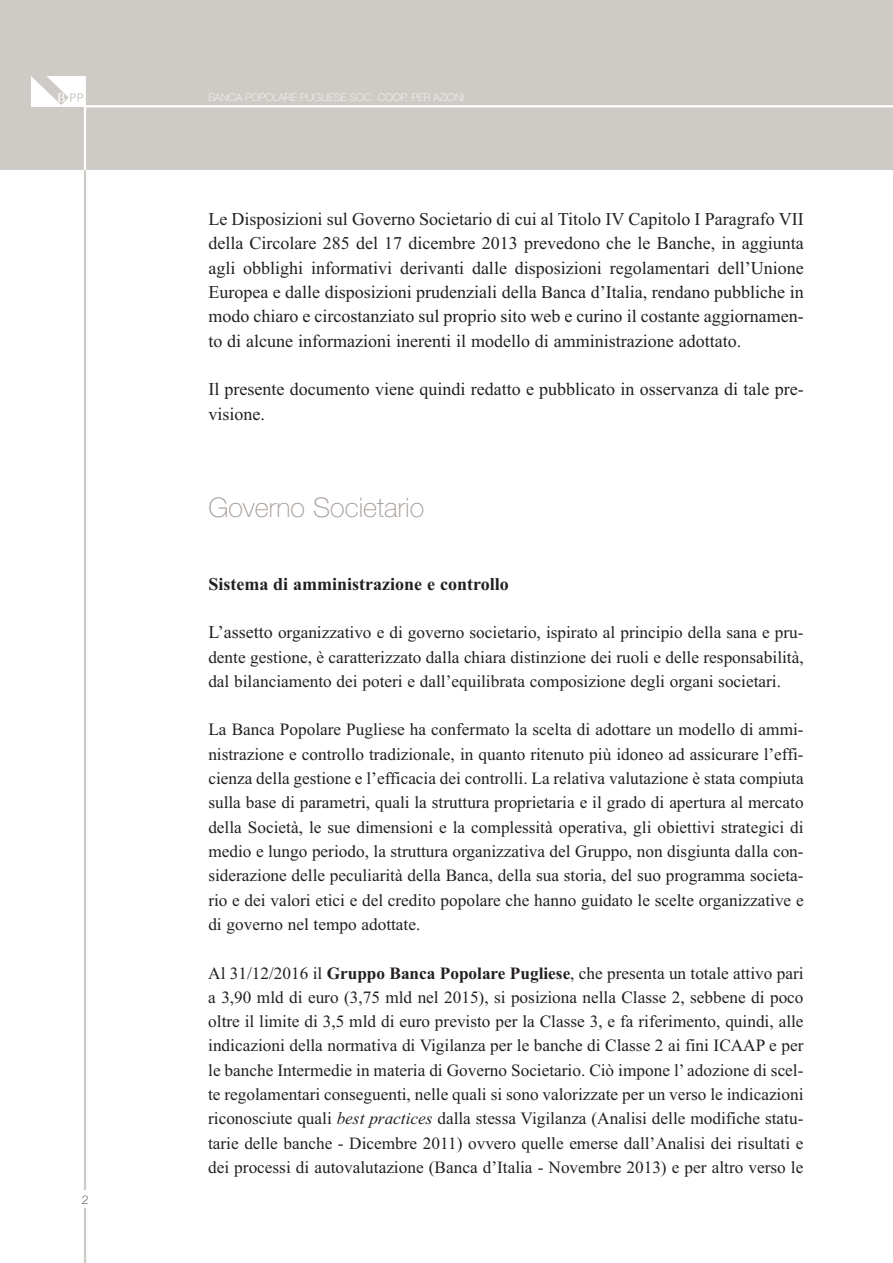
<style>
.page{position:relative;width:893px;height:1263px;background:#fff}
.page>*{position:absolute;margin:0;border:0;box-sizing:border-box;transform-origin:0 0}
.t1{font:100 27px "Helvetica Neue";color:#a39994}
.t2{font:18px/24.3px "Times New Roman";color:#231f20;text-align:justify}
.t3{font:700 18px "Times New Roman";color:#231f20}
.t4{font:17.25px/24.3px "Times New Roman";color:#231f20;text-align:justify}
.t5{font:100 12px "Helvetica Neue";color:#231f20}
.t6{font:100 10.5px "Helvetica Neue";color:#fff}
.s1{font-size:18px}
.s2{font-weight:700}
.s3{font-style:italic}
</style>
<div class="page">
<div style="left:0;top:0;width:893px;height:170px;background:#cecac5"></div>
<hr style="left:84px;top:106px;width:2px;height:64px;background:#fff">
<hr style="left:84px;top:170px;width:2px;height:1093px;background:#cecac5">
<hr style="left:85px;top:105px;width:808px;height:2px;background:#fff">
<img style="left:32px;top:77px;width:53px;height:29px">
<div style="left:64px;top:1191px;width:42px;height:17px;background:#fff"></div>
<p class="t5" style="left:82px;top:1195px;width:8px">2</p>
<p class="t6" style="left:208px;top:94px;width:257px">BANCA POPOLARE PUGLIESE SOC. COOP. PER AZIONI</p>
<p class="t2" style="left:208px;top:207px;width:597px">Le Disposizioni sul Governo Societario di cui al Titolo IV Capitolo I Paragrafo VII della Circolare 285 del 17 dicembre 2013 prevedono che le Banche, in aggiunta agli obblighi informativi derivanti dalle disposizioni regolamentari dell’Unione Europea e dalle disposizioni prudenziali della Banca d’Italia, rendano pubbliche in modo chiaro e circostanziato sul proprio sito web e curino il costante aggiornamen&shy;to di alcune informazioni inerenti il modello di amministrazione adottato.</p>
<p class="t2" style="left:208px;top:377px;width:597px">Il presente documento viene quindi redatto e pubblicato in osservanza di tale pre&shy;visione.</p>
<h1 class="t1" style="left:208px;top:497px;width:217px">Governo Societario</h1>
<p class="t3" style="left:208px;top:573px;width:302px">Sistema di amministrazione e controllo</p>
<p class="t4" style="left:208px;top:620px;width:597px"><span class="s1">L’assetto</span> organizzativo e di governo societario, ispirato al principio della sana e pru&shy;dente gestione, è caratterizzato dalla chiara distinzione dei ruoli e delle responsabilità, dal bilanciamento dei poteri e dall’equilibrata composizione degli organi societari.</p>
<p class="t4" style="left:208px;top:717px;width:597px">La Banca Popolare Pugliese ha confermato la scelta di adottare un modello di ammi&shy;nistrazione e controllo tradizionale, in quanto ritenuto più idoneo ad assicurare l’effi&shy;cienza della gestione e l’efficacia dei controlli. La relativa valutazione è stata compiuta sulla base di parametri, quali la struttura proprietaria e il grado di apertura al mercato della Società, le sue dimensioni e la complessità operativa, gli obiettivi strategici di medio e lungo periodo, la struttura organizzativa del Gruppo, non disgiunta dalla con&shy;siderazione delle peculiarità della Banca, della sua storia, del suo programma societa&shy;rio e dei valori etici e del credito popolare che hanno guidato le scelte organizzative e di governo nel tempo adottate.</p>
<p class="t4" style="left:208px;top:960px;width:597px">Al 31/12/2016 il <span class="s2">Gruppo Banca Popolare Pugliese</span>, che presenta un totale attivo pari a 3,90 mld di euro (3,75 mld nel 2015), si posiziona nella Classe 2, sebbene di poco oltre il limite di 3,5 mld di euro previsto per la Classe 3, e fa riferimento, quindi, alle indicazioni della normativa di Vigilanza per le banche di Classe 2 ai fini ICAAP e per le banche Intermedie in materia di Governo Societario. Ciò impone l’ adozione di scel&shy;te regolamentari conseguenti, nelle quali si sono valorizzate per un verso le indicazioni riconosciute quali <span class="s3">best practices</span> dalla stessa Vigilanza (Analisi delle modifiche statu&shy;tarie delle banche - Dicembre 2011) ovvero quelle emerse dall’Analisi dei risultati e dei processi di autovalutazione (Banca d’Italia - Novembre 2013) e per altro verso le</p>
</div>
